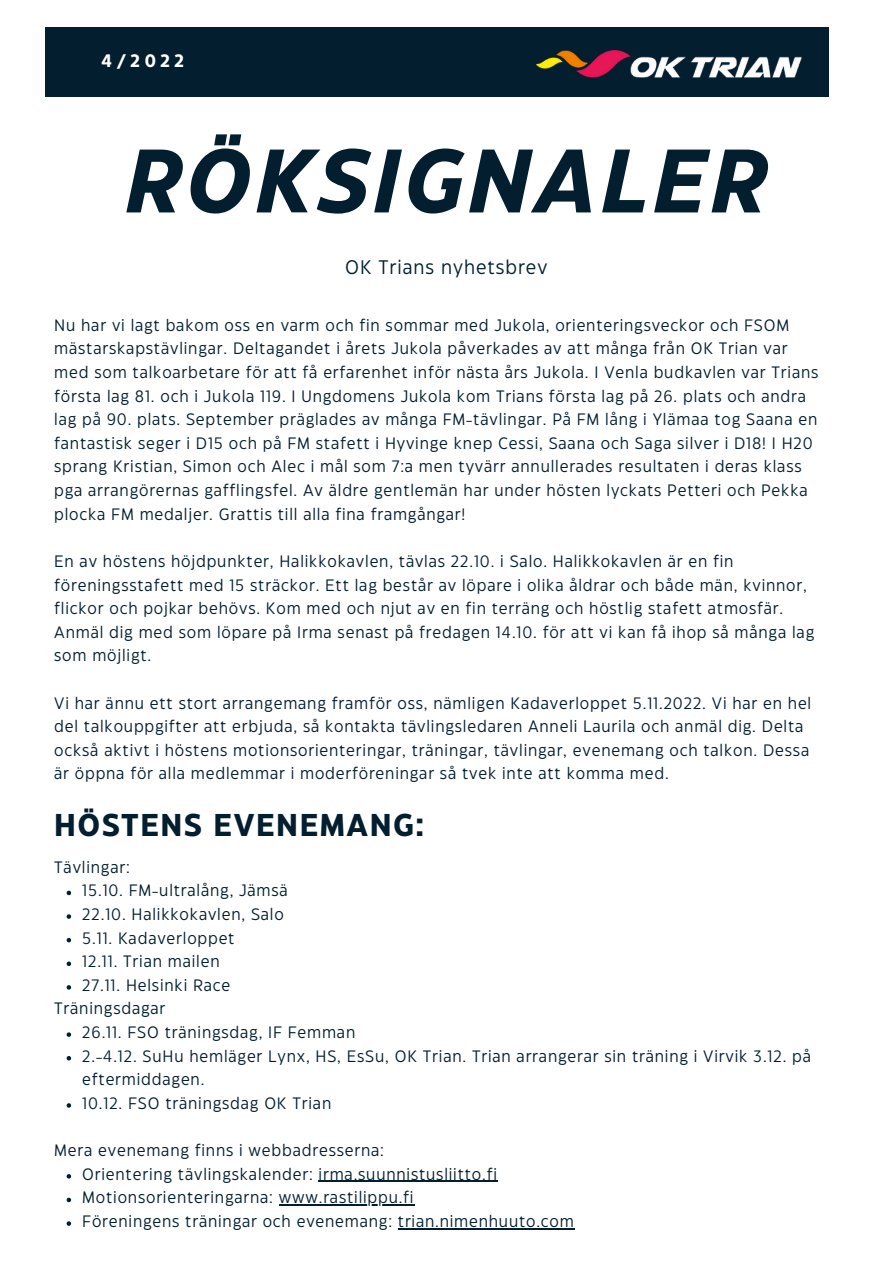
<style>
.page{position:relative;width:893px;height:1264px;background:#fff}
.page>*{position:absolute;margin:0;border:0;box-sizing:border-box;transform-origin:0 0}
.t1{font:italic 700 89.85px "Eastman Grotesque";letter-spacing:.05em;color:#031e2f}
.t2{font:700 31.5px "Eastman Grotesque";letter-spacing:.05em;color:#031e2f}
.t3{font:19.65px "Eastman Grotesque";letter-spacing:.05em;color:#031e2f}
.t4{font:700 18px "Eastman Grotesque";color:#fff}
.t5{font:16.5px/23.5px "Eastman Grotesque";letter-spacing:.05em;color:#031e2f}
</style>
<div class="page">
<svg style="left:67px;top:890px;width:4px;height:5px"></svg>
<svg style="left:67px;top:914px;width:4px;height:4px"></svg>
<svg style="left:67px;top:937px;width:4px;height:5px"></svg>
<svg style="left:67px;top:961px;width:4px;height:5px"></svg>
<svg style="left:67px;top:985px;width:4px;height:4px"></svg>
<svg style="left:67px;top:1032px;width:4px;height:4px"></svg>
<svg style="left:67px;top:1056px;width:4px;height:4px"></svg>
<svg style="left:67px;top:1103px;width:4px;height:4px"></svg>
<svg style="left:67px;top:1174px;width:4px;height:4px"></svg>
<hr style="left:318px;top:1180px;width:180px;height:1px;background:#031e2f">
<svg style="left:67px;top:1197px;width:4px;height:5px"></svg>
<hr style="left:279px;top:1204px;width:135px;height:1px;background:#031e2f">
<svg style="left:67px;top:1221px;width:4px;height:4px"></svg>
<hr style="left:398px;top:1227px;width:176px;height:2px;background:#031e2f">
<div style="left:45px;top:28px;width:783px;height:68px;background:#031e2f"></div>
<img style="left:536px;top:50px;width:266px;height:28px">
<p class="t4" style="left:101px;top:54px;width:84px">4/2022</p>
<h1 class="t1" style="left:126px;top:146px;width:643px">RÖKSIGNALER</h1>
<p class="t3" style="left:345px;top:259px;width:204px">OK Trians nyhetsbrev</p>
<p class="t5" style="left:54px;top:314px;width:765px">Nu har vi lagt bakom oss en varm och fin sommar med Jukola, orienteringsveckor och FSOM mästarskapstävlingar. Deltagandet i årets Jukola påverkades av att många från OK Trian var med som talkoarbetare för att få erfarenhet inför nästa års Jukola. I Venla budkavlen var Trians första lag 81. och i Jukola 119. I Ungdomens Jukola kom Trians första lag på 26. plats och andra lag på 90. plats. September präglades av många FM-tävlingar. På FM lång i Ylämaa tog Saana en fantastisk seger i D15 och på FM stafett i Hyvinge knep Cessi, Saana och Saga silver i D18! I H20 sprang Kristian, Simon och Alec i mål som 7:a men tyvärr annullerades resultaten i deras klass pga arrangörernas gafflingsfel. Av äldre gentlemän har under hösten lyckats Petteri och Pekka plocka FM medaljer. Grattis till alla fina framgångar!</p>
<p class="t5" style="left:54px;top:550px;width:761px">En av höstens höjdpunkter, Halikkokavlen, tävlas 22.10. i Salo. Halikkokavlen är en fin föreningsstafett med 15 sträckor. Ett lag består av löpare i olika åldrar och både män, kvinnor, flickor och pojkar behövs. Kom med och njut av en fin terräng och höstlig stafett atmosfär.<br>Anmäl dig med som löpare på Irma senast på fredagen 14.10. för att vi kan få ihop så många lag som möjligt.</p>
<p class="t5" style="left:54px;top:692px;width:758px">Vi har ännu ett stort arrangemang framför oss, nämligen Kadaverloppet 5.11.2022. Vi har en hel del talkouppgifter att erbjuda, så kontakta tävlingsledaren Anneli Laurila och anmäl dig. Delta också aktivt i höstens motionsorienteringar, träningar, tävlingar, evenemang och talkon. Dessa är öppna för alla medlemmar i moderföreningar så tvek inte att komma med.</p>
<h2 class="t2" style="left:54px;top:813px;width:371px">HÖSTENS EVENEMANG:</h2>
<p class="t5" style="left:54px;top:856px;width:77px">Tävlingar:</p>
<p class="t5" style="left:82px;top:879px;width:207px">15.10. FM-ultralång, Jämsä<br>22.10. Halikkokavlen, Salo<br>5.11. Kadaverloppet<br>12.11. Trian mailen<br>27.11. Helsinki Race</p>
<p class="t5" style="left:82px;top:1021px;width:730px">26.11. FSO träningsdag, IF Femman<br>2.-4.12. SuHu hemläger Lynx, HS, EsSu, OK Trian. Trian arrangerar sin träning i Virvik 3.12. på eftermiddagen.<br>10.12. FSO träningsdag OK Trian</p>
<p class="t5" style="left:54px;top:997px;width:113px">Träningsdagar</p>
<p class="t5" style="left:54px;top:1139px;width:331px">Mera evenemang finns i webbadresserna:</p>
<p class="t5" style="left:82px;top:1163px;width:493px">Orientering tävlingskalender: irma.suunnistusliitto.fi<br>Motionsorienteringarna: www.rastilippu.fi<br>Föreningens träningar och evenemang: trian.nimenhuuto.com</p>
</div>
